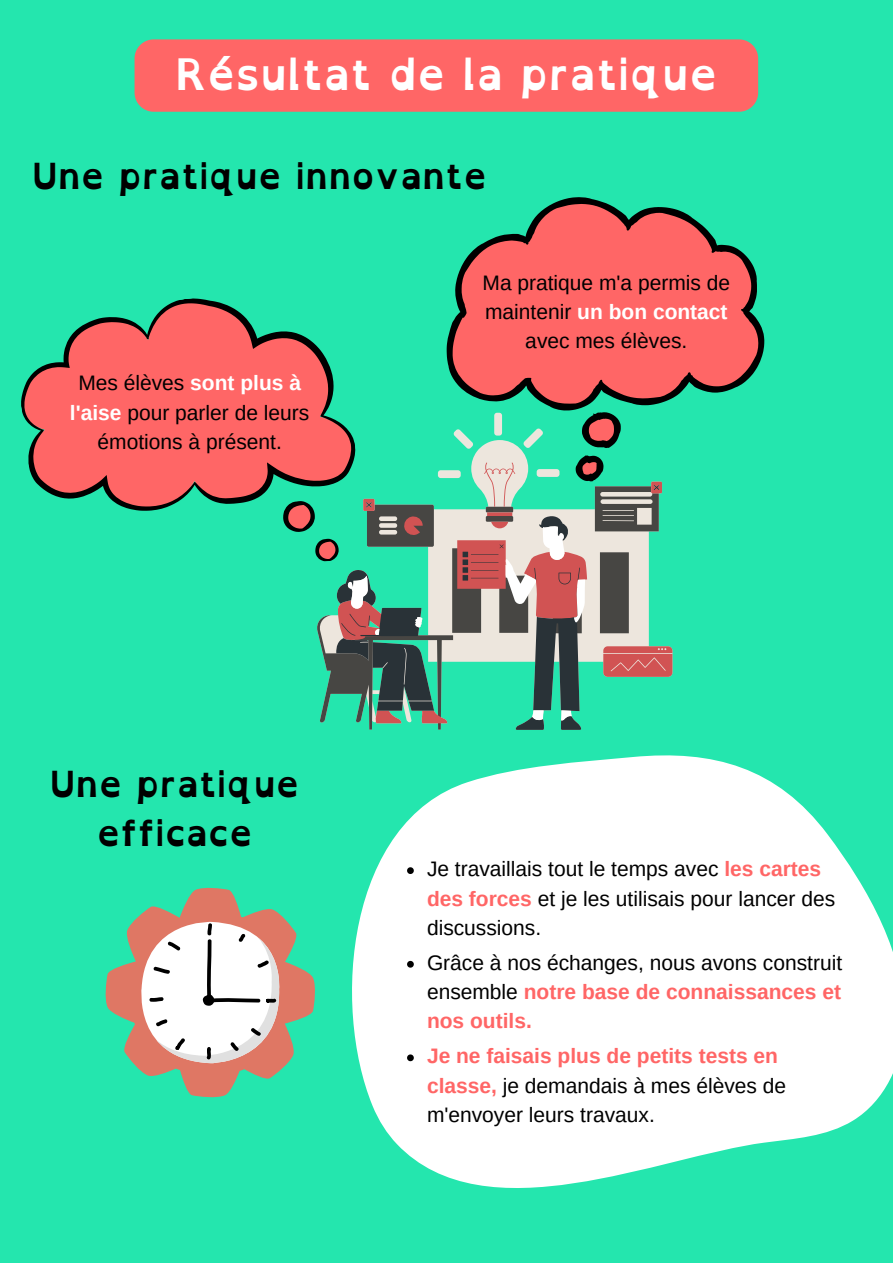
<style>
.page{position:relative;width:893px;height:1264px;background:#fff}
.page>*{position:absolute;margin:0;border:0;box-sizing:border-box;transform-origin:0 0}
.t1{font:700 43.5px "Open Dyslexic";color:#fff}
.t2{font:700 36px/49.5px "Open Dyslexic";color:#000;text-align:center}
.t3{font:21px/29.2px "Arimo";color:#000}
.s1{font-weight:700;color:#fff}
.s2{font-weight:700;color:#f66}
</style>
<div class="page">
<div style="left:0;top:0;width:892px;height:1262px;background:#24e6ae"></div>
<svg style="left:352px;top:649px;width:540px;height:539px;fill:#fff"></svg>
<svg style="left:288px;top:528px;width:28px;height:27px"></svg>
<svg style="left:21px;top:298px;width:313px;height:230px;fill:#f66"></svg>
<svg style="left:316px;top:413px;width:356px;height:317px"></svg>
<svg style="left:316px;top:486px;width:20px;height:243px"></svg>
<svg style="left:338px;top:462px;width:334px;height:261px"></svg>
<svg style="left:336px;top:485px;width:323px;height:245px"></svg>
<svg style="left:347px;top:525px;width:238px;height:196px"></svg>
<svg style="left:446px;top:197px;width:318px;height:213px;fill:#f66"></svg>
<svg style="left:582px;top:412px;width:38px;height:36px"></svg>
<svg style="left:575px;top:455px;width:28px;height:26px"></svg>
<div style="left:134px;top:39px;width:624px;height:72px;background:#f66"></div>
<svg style="left:105px;top:887px;width:210px;height:211px"></svg>
<svg style="left:407px;top:867px;width:7px;height:7px"></svg>
<svg style="left:407px;top:960px;width:7px;height:7px"></svg>
<svg style="left:407px;top:1054px;width:7px;height:7px"></svg>
<h1 class="t1" style="left:175px;top:35px;width:543px">Résultat de la pratique</h1>
<h2 class="t2" style="left:32px;top:150px;width:456px">Une pratique innovante</h2>
<p class="t3" style="left:70px;top:368px;width:241px;text-align:center">Mes élèves <span class="s1">sont plus à l'aise</span> pour parler de leurs émotions à présent.</p>
<p class="t3" style="left:482px;top:268px;width:249px;text-align:center">Ma pratique m'a permis de maintenir <span class="s1">un bon contact </span>avec mes élèves.</p>
<h2 class="t2" style="left:50px;top:758px;width:251px">Une pratique efficace</h2>
<p class="t3" style="left:427px;top:854px;width:409px">Je travaillais tout le temps avec <span class="s2">les cartes des forces</span> et je les utilisais pour lancer des discussions.</p>
<p class="t3" style="left:427px;top:948px;width:416px;text-align:justify">Grâce à nos échanges, nous avons construit ensemble <span class="s2">notre base de connaissances et nos outils.</span></p>
<p class="t3" style="left:427px;top:1041px;width:361px"><span class="s2">Je ne faisais plus de petits tests en classe,</span> je demandais à mes élèves de m'envoyer leurs travaux.</p>
</div>
